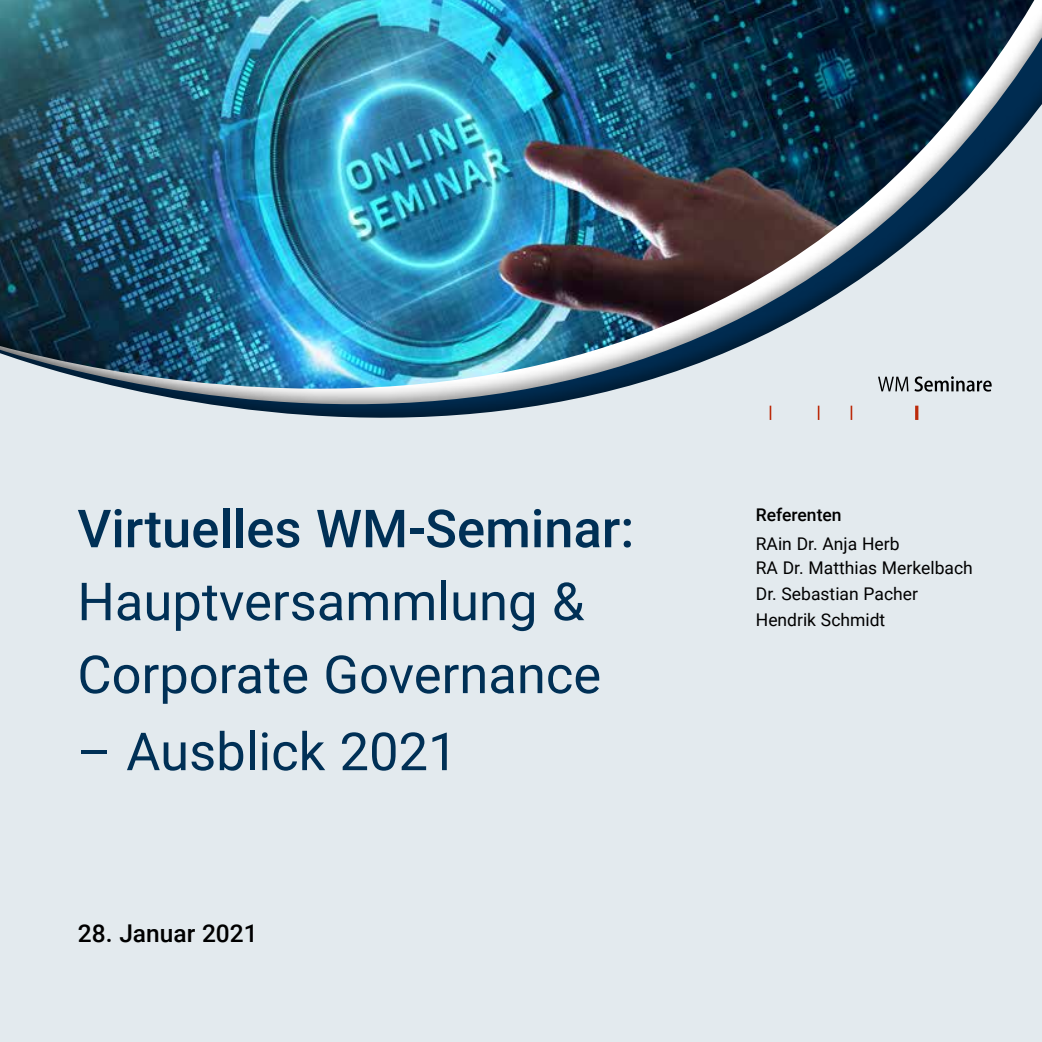
<style>
.page{position:relative;width:1042px;height:1042px;background:#fff}
.page>*{position:absolute;margin:0;border:0;box-sizing:border-box;transform-origin:0 0}
.t1{font:52.5px/73px "Roboto";color:#003056}
.t2{font:500 52.5px "Roboto";color:#003056}
.t3{font:500 24.5px "Roboto";color:#000}
.t4{font:17.5px/24.2px "Roboto";color:#000}
.t5{font:500 17.5px "Roboto";color:#000}
</style>
<div class="page">
<img style="left:0;top:6px;width:1042px;height:24px">
<img style="left:0;top:30px;width:1042px;height:1012px">
<svg style="left:878px;top:377px;width:30px;height:14px"></svg>
<svg style="left:914px;top:376px;width:77px;height:16px"></svg>
<hr style="left:915px;top:406px;width:3px;height:14px;background:#bc2b0b">
<svg style="left:850px;top:406px;width:2px;height:14px"></svg>
<svg style="left:818px;top:406px;width:1px;height:14px"></svg>
<svg style="left:769px;top:406px;width:2px;height:14px"></svg>
<h1 class="t2" style="left:77px;top:492px;width:558px">Virtuelles WM-Seminar:</h1>
<h1 class="t1" style="left:77px;top:563px;width:525px">Hauptversammlung &amp;<br>Corporate Governance</h1>
<h1 class="t1" style="left:77px;top:713px;width:382px">– Ausblick 2021</h1>
<h2 class="t3" style="left:78px;top:916px;width:181px">28. Januar 2021</h2>
<p class="t5" style="left:756px;top:502px;width:87px">Referenten</p>
<p class="t4" style="left:756px;top:531px;width:218px">RAin Dr. Anja Herb<br>RA Dr. Matthias Merkelbach</p>
<p class="t4" style="left:756px;top:580px;width:164px;line-height:25.9px">Dr. Sebastian Pacher<br>Hendrik Schmidt</p>
</div>
